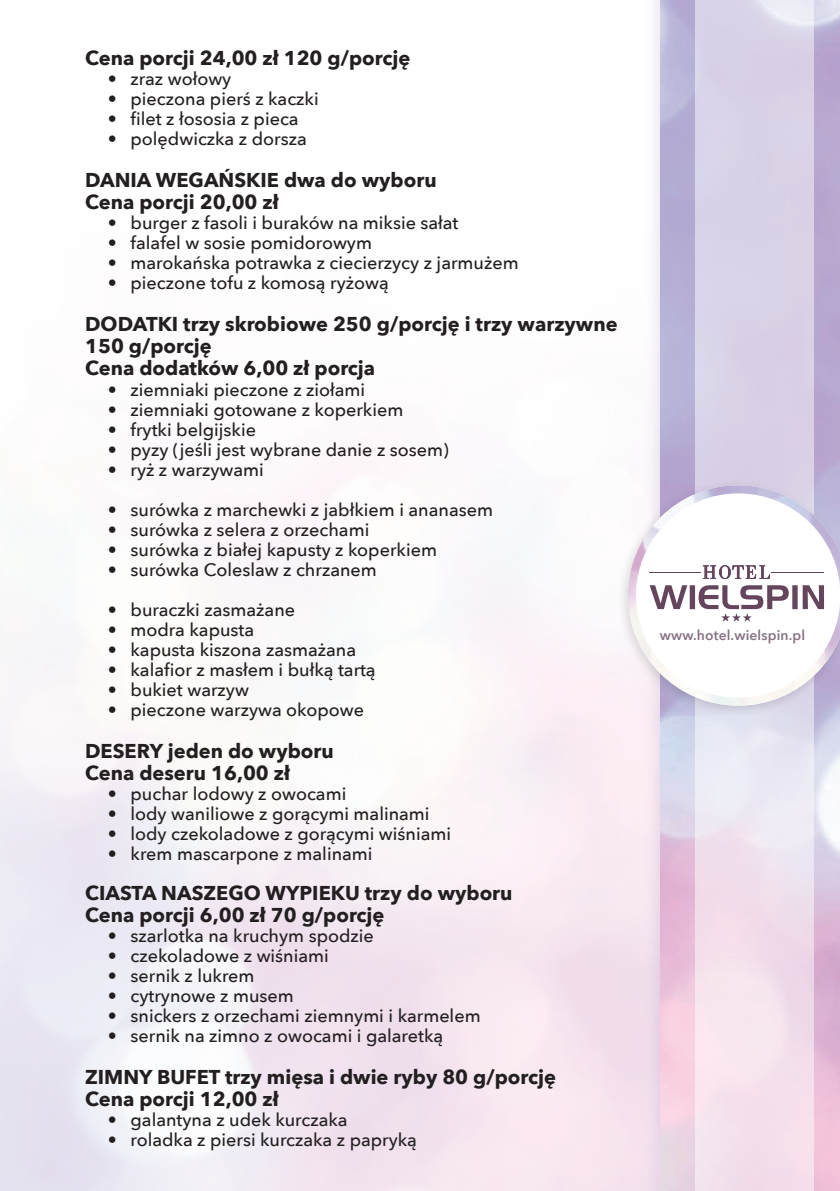
<style>
.page{position:relative;width:840px;height:1191px;background:#fff}
.page>*{position:absolute;margin:0;border:0;box-sizing:border-box;transform-origin:0 0}
.t1{font:700 20px/22px "Avenir Next";color:#231f20}
.t2{font:500 18px "Avenir Next";color:#231f20}
.t3{font:600 13.8px "Avenir Next";letter-spacing:.01em;color:#877285}
</style>
<div class="page">
<div style="left:643px;top:0;width:196px;height:1191px;background:#a893c0;opacity:.2"></div>
<img style="left:660px;top:0;width:179px;height:1191px">
<svg style="left:695px;top:0;width:118px;height:1191px;background:#e5daea"></svg>
<div style="left:615px;top:479px;width:224px;height:239px;background:#231f20;opacity:.15"></div>
<img style="left:627px;top:485px;width:212px;height:220px">
<div style="left:635px;top:493px;width:204px;height:204px;background:#fff;border-radius:50%"></div>
<svg style="left:703px;top:565px;width:66px;height:14px"></svg>
<svg style="left:649px;top:585px;width:174px;height:36px"></svg>
<hr style="left:771px;top:571px;width:52px;height:1px;background:#64455c">
<hr style="left:649px;top:571px;width:51px;height:1px;background:#64455c">
<p class="t1" style="left:85px;top:47px;width:326px">Cena porcji 24,00 zł 120 g/porcję</p>
<p class="t2" style="left:108px;top:64px;width:125px">• zraz wołowy</p>
<p class="t2" style="left:108px;top:84px;width:212px">• pieczona pierś z kaczki</p>
<p class="t2" style="left:108px;top:104px;width:192px">• filet z łososia z pieca</p>
<p class="t2" style="left:108px;top:124px;width:200px">• polędwiczka z dorsza</p>
<p class="t1" style="left:85px;top:169px;width:353px">DANIA WEGAŃSKIE dwa do wyboru<br>Cena porcji 20,00 zł</p>
<p class="t2" style="left:108px;top:208px;width:352px">• burger z fasoli i buraków na miksie sałat</p>
<p class="t2" style="left:108px;top:228px;width:265px">• falafel w sosie pomidorowym</p>
<p class="t2" style="left:108px;top:248px;width:412px">• marokańska potrawka z ciecierzycy z jarmużem</p>
<p class="t2" style="left:108px;top:268px;width:282px">• pieczone tofu z komosą ryżową</p>
<p class="t1" style="left:85px;top:313px;width:533px">DODATKI trzy skrobiowe 250 g/porcję i trzy warzywne<br>150 g/porcję<br>Cena dodatków 6,00 zł porcja</p>
<p class="t2" style="left:108px;top:374px;width:259px">• ziemniaki pieczone z ziołami</p>
<p class="t2" style="left:108px;top:394px;width:297px">• ziemniaki gotowane z koperkiem</p>
<p class="t2" style="left:108px;top:414px;width:150px">• frytki belgijskie</p>
<p class="t2" style="left:108px;top:434px;width:342px">• pyzy (jeśli jest wybrane danie z sosem)</p>
<p class="t2" style="left:108px;top:454px;width:157px">• ryż z warzywami</p>
<p class="t2" style="left:108px;top:494px;width:386px">• surówka z marchewki z jabłkiem i ananasem</p>
<p class="t2" style="left:108px;top:514px;width:263px">• surówka z selera z orzechami</p>
<p class="t2" style="left:108px;top:534px;width:330px">• surówka z białej kapusty z koperkiem</p>
<p class="t2" style="left:108px;top:554px;width:270px">• surówka Coleslaw z chrzanem</p>
<p class="t2" style="left:108px;top:594px;width:189px">• buraczki zasmażane</p>
<p class="t2" style="left:108px;top:614px;width:148px">• modra kapusta</p>
<p class="t2" style="left:108px;top:634px;width:250px">• kapusta kiszona zasmażana</p>
<p class="t2" style="left:108px;top:654px;width:269px">• kalafior z masłem i bułką tartą</p>
<p class="t2" style="left:108px;top:674px;width:142px">• bukiet warzyw</p>
<p class="t2" style="left:108px;top:694px;width:257px">• pieczone warzywa okopowe</p>
<p class="t1" style="left:85px;top:739px;width:250px">DESERY jeden do wyboru<br>Cena deseru 16,00 zł</p>
<p class="t2" style="left:108px;top:778px;width:240px">• puchar lodowy z owocami</p>
<p class="t2" style="left:108px;top:798px;width:323px">• lody waniliowe z gorącymi malinami</p>
<p class="t2" style="left:108px;top:818px;width:344px">• lody czekoladowe z gorącymi wiśniami</p>
<p class="t2" style="left:108px;top:838px;width:266px">• krem mascarpone z malinami</p>
<p class="t1" style="left:85px;top:881px;width:428px">CIASTA NASZEGO WYPIEKU trzy do wyboru<br>Cena porcji 6,00 zł 70 g/porcję</p>
<p class="t2" style="left:108px;top:920px;width:267px">• szarlotka na kruchym spodzie</p>
<p class="t2" style="left:108px;top:940px;width:222px">• czekoladowe z wiśniami</p>
<p class="t2" style="left:108px;top:960px;width:148px">• sernik z lukrem</p>
<p class="t2" style="left:108px;top:980px;width:187px">• cytrynowe z musem</p>
<p class="t2" style="left:108px;top:1000px;width:374px">• snickers z orzechami ziemnymi i karmelem</p>
<p class="t2" style="left:108px;top:1020px;width:337px">• sernik na zimno z owocami i galaretką</p>
<p class="t1" style="left:85px;top:1065px;width:472px">ZIMNY BUFET trzy mięsa i dwie ryby 80 g/porcję<br>Cena porcji 12,00 zł</p>
<p class="t2" style="left:108px;top:1104px;width:241px">• galantyna z udek kurczaka</p>
<p class="t2" style="left:108px;top:1124px;width:310px">• roladka z piersi kurczaka z papryką</p>
<p class="t3" style="left:659px;top:623px;width:147px">www.hotel.wielspin.pl</p>
</div>
